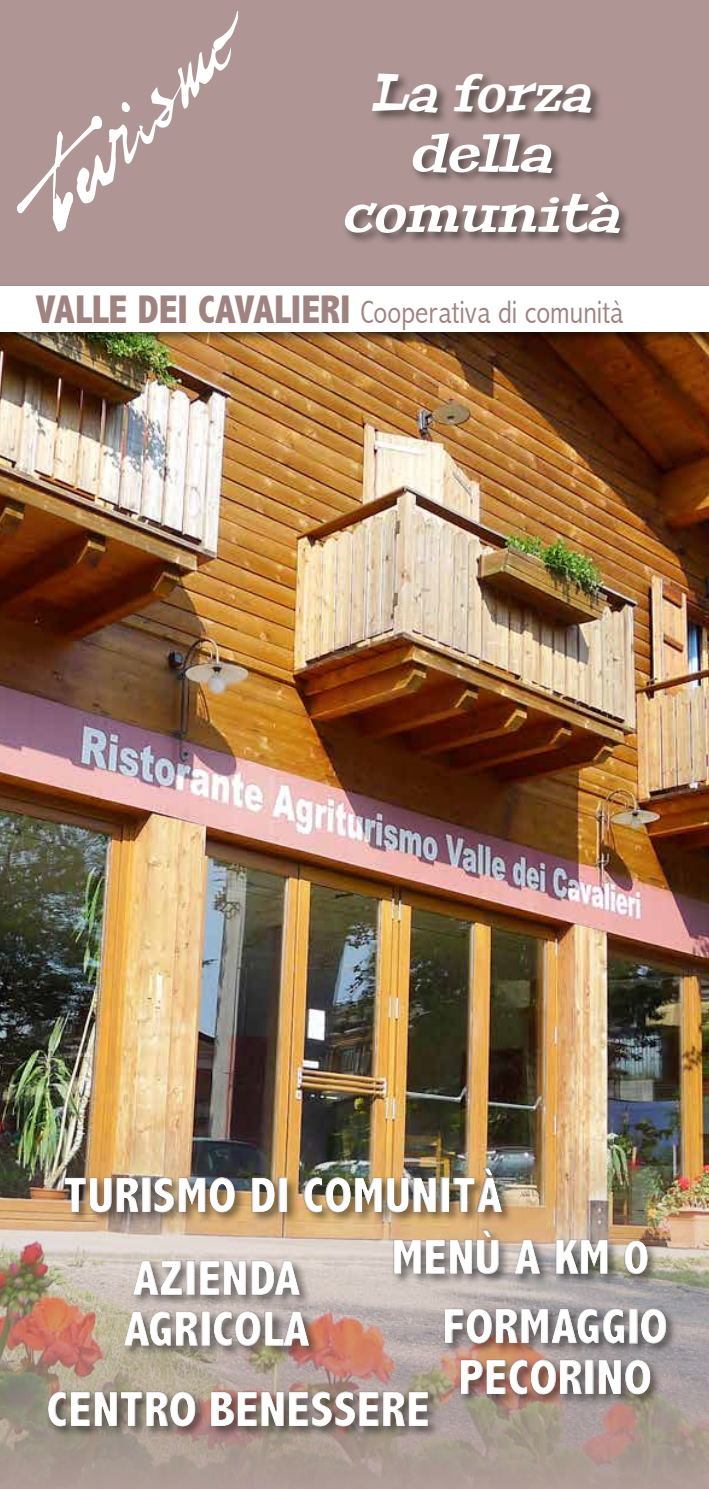
<style>
.page{position:relative;width:709px;height:1489px;background:#fff}
.page>*{position:absolute;margin:0;border:0;box-sizing:border-box;transform-origin:0 0}
.t1{font:italic 52.5px/60px "Peralta";color:#fff;text-align:center;scale:.91 1}
.t2{font:800 condensed 50.75px/50.8px "Abadi";color:#fff}
.t3{font:300 condensed 32.5px "Abadi";color:#9f8380}
.s1{font-weight:800;font-size:40px}
</style>
<div class="page">
<img style="left:0;top:344px;width:709px;height:750px">
<div style="left:0;top:0;width:709px;height:331px;background:#af9694"></div>
<div style="left:342px;top:71px;width:290px;height:174px;background:#000;opacity:.5"></div>
<svg style="left:17px;top:11px;width:221px;height:221px"></svg>
<div style="left:0;top:283px;width:709px;height:61px;background:#000;opacity:.5"></div>
<div style="left:0;top:286px;width:709px;height:45px;background:#fff"></div>
<img style="left:0;top:1094px;width:709px;height:394px">
<div style="left:255px;top:1225px;width:454px;height:65px;background:#000;opacity:.5"></div>
<div style="left:53px;top:1163px;width:507px;height:65px;background:#000;opacity:.5"></div>
<div style="left:37px;top:1378px;width:451px;height:65px;background:#000;opacity:.5"></div>
<div style="left:44px;top:1247px;width:344px;height:114px;background:#000;opacity:.5"></div>
<div style="left:345px;top:1295px;width:364px;height:114px;background:#000;opacity:.5"></div>
<p class="t1" style="left:342px;top:64px;width:320px">La forza della comunità</p>
<p class="t3" style="left:35px;top:293px;width:589px"><span class="s1">VALLE DEI CAVALIERI</span> Cooperativa di comunità</p>
<p class="t2" style="left:63px;top:1169px;width:440px">TURISMO DI COMUNITÀ</p>
<p class="t2" style="left:391px;top:1231px;width:259px">MENÙ A KM 0</p>
<p class="t2" style="left:123px;top:1252px;width:188px">AZIENDA<br>AGRICOLA</p>
<p class="t2" style="left:442px;top:1300px;width:227px;text-align:center">FORMAGGIO<br>PECORINO</p>
<p class="t2" style="left:47px;top:1383px;width:384px">CENTRO BENESSERE</p>
</div>
